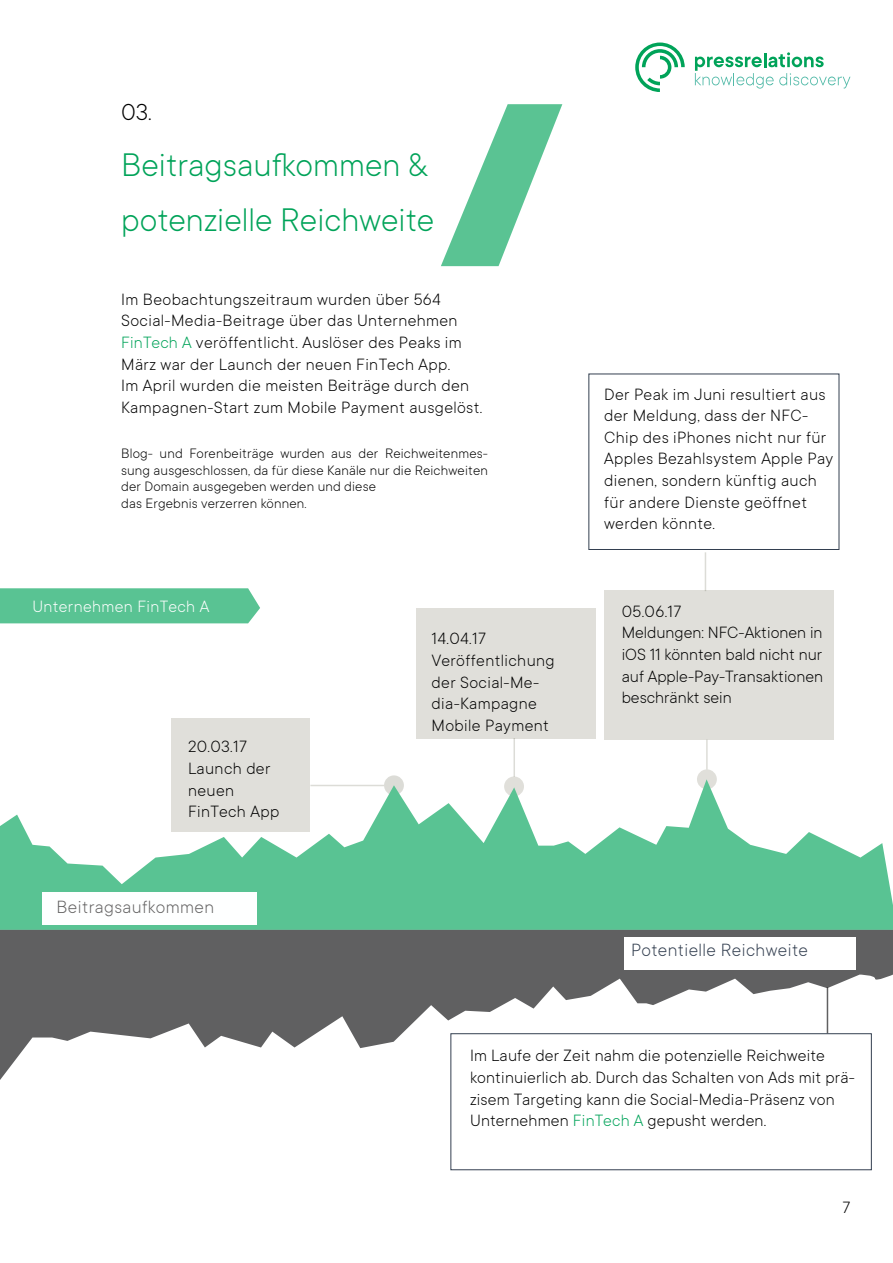
<style>
.page{position:relative;width:893px;height:1263px;background:#fff}
.page>*{position:absolute;margin:0;border:0;box-sizing:border-box;transform-origin:0 0}
.t1{font:300 36px/55.5px "TT Commons";color:#00a359}
.t2{font:300 25.5px "TT Commons";color:#000}
.t3{font:300 19.5px "TT Commons";letter-spacing:.02em;color:#333f50}
.t4{font:300 19.5px "TT Commons";letter-spacing:.02em;color:#646363}
.t5{font:300 18px/21.6px "TT Commons";letter-spacing:.02em;color:#000}
.t6{font:300 18px/21.6px "TT Commons";color:#000}
.t7{font:300 18px "TT Commons";letter-spacing:.02em;color:#fff}
.t8{font:300 15px/16.5px "TT Commons";letter-spacing:.01em;color:#000}
.s1{color:#00a359}
</style>
<div class="page">
<svg style="left:695px;top:52px;width:155px;height:37px"></svg>
<svg style="left:635px;top:43px;width:50px;height:49px"></svg>
<div style="left:171px;top:719px;width:139px;height:113px;background:#e0dfda"></div>
<svg style="left:384px;top:775px;width:20px;height:20px"></svg>
<div style="left:417px;top:608px;width:179px;height:131px;background:#e0dfda"></div>
<svg style="left:504px;top:776px;width:20px;height:20px"></svg>
<hr style="left:513px;top:738px;width:2px;height:39px;background:#b2b2a7">
<div style="left:604px;top:590px;width:229px;height:149px;background:#e0dfda"></div>
<div style="left:450px;top:1033px;width:422px;height:137px;border:1px solid #333f50"></div>
<div style="left:697px;top:769px;width:20px;height:20px;background:#e0dfda;border-radius:50%"></div>
<hr style="left:706px;top:739px;width:2px;height:30px;background:#b2b2a7">
<hr style="left:705px;top:552px;width:1px;height:39px;background:#b2b2a7">
<div style="left:0;top:588px;width:260px;height:35px;background:#59c393"></div>
<svg style="left:441px;top:104px;width:121px;height:162px"></svg>
<svg style="left:0;top:779px;width:893px;height:151px;fill:#59c393"></svg>
<div style="left:43px;top:892px;width:214px;height:32px;background:#feffff"></div>
<svg style="left:0;top:930px;width:893px;height:150px;fill:#606061"></svg>
<div style="left:624px;top:937px;width:232px;height:33px;background:#fff"></div>
<h2 class="t2" style="left:121px;top:98px;width:32px">03.</h2>
<h1 class="t1" style="left:121px;top:137px;width:315px">Beitragsaufkommen &amp; potenzielle Reichweite</h1>
<p class="t5" style="left:121px;top:288px;width:363px">Im Beobachtungszeitraum wurden über 564<br>Social-Media-Beitrage über das Unternehmen <span class="s1">FinTech A</span> veröffentlicht. Auslöser des Peaks im März war der Launch der neuen FinTech App.<br>Im April wurden die meisten Beiträge durch den Kampagnen-Start zum Mobile Payment ausgelöst.</p>
<p class="t8" style="left:121px;top:445px;width:368px">Blog- und Forenbeiträge wurden aus der Reichweitenmes&shy;sung ausgeschlossen, da für diese Kanäle nur die Reichweiten der Domain ausgegeben werden und diese<br>das Ergebnis verzerren können.</p>
<p class="t7" style="left:32px;top:596px;width:178px">Unternehmen FinTech A</p>
<p class="t5" style="left:188px;top:736px;width:93px">20.03.17<br>Launch der neuen<br>FinTech App</p>
<p class="t4" style="left:57px;top:897px;width:159px">Beitragsaufkommen</p>
<p class="t5" style="left:432px;top:628px;width:124px">14.04.17<br>Veröffentlichung der Social-Me&shy;dia-Kampagne<br>Mobile Payment</p>
<p class="t5" style="left:604px;top:383px;width:231px">Der Peak im Juni resultiert aus der Meldung, dass der NFC-<br>Chip des iPhones nicht nur für<br>Apples Bezahlsystem Apple Pay dienen, sondern künftig auch für andere Dienste geöffnet werden könnte.</p>
<p class="t6" style="left:622px;top:600px;width:203px">05.06.17<br>Meldungen: NFC-Aktionen in iOS 11 könnten bald nicht nur auf Apple-Pay-Transaktionen beschränkt sein</p>
<p class="t3" style="left:631px;top:940px;width:178px">Potentielle Reichweite</p>
<p class="t5" style="left:470px;top:1045px;width:386px">Im Laufe der Zeit nahm die potenzielle Reichweite kontinuierlich ab. Durch das Schalten von Ads mit prä&shy;zisem Targeting kann die Social-Media-Präsenz von Unternehmen <span class="s1">FinTech A</span> gepusht werden.</p>
<p class="t5" style="left:842px;top:1197px;width:9px">7</p>
</div>
